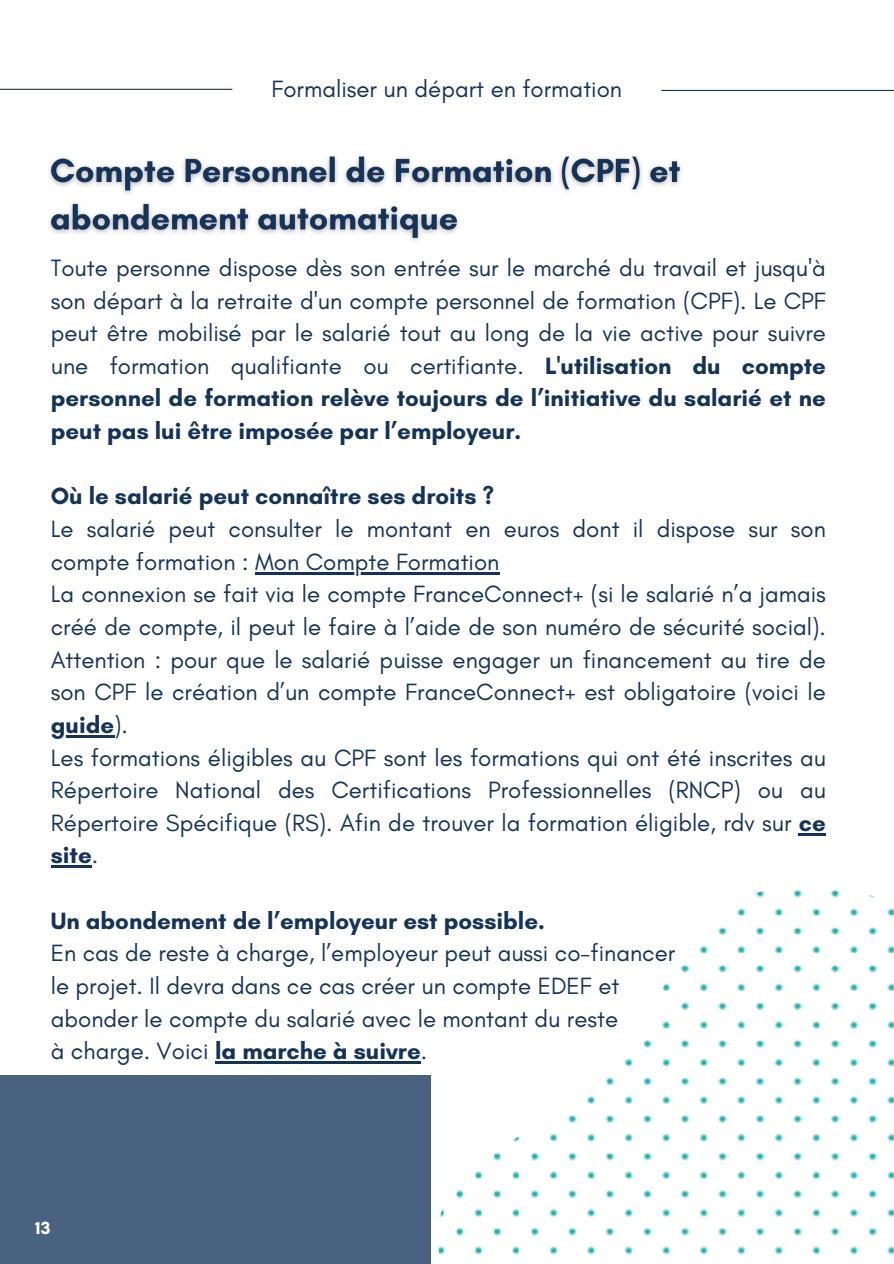
<style>
.page{position:relative;width:894px;height:1264px;background:#fff}
.page>*{position:absolute;margin:0;border:0;box-sizing:border-box;transform-origin:0 0}
.t1{font:24px/32.7px "Glacial Indifference";color:#13335b}
.t2{font:700 24px "Glacial Indifference";color:#13335b}
.t3{font:700 18px "Glacial Indifference";color:#fff}
.s1{font-weight:700}
.s2{font-weight:400}
</style>
<div class="page">
<hr style="left:255px;top:572px;width:244px;height:2px;background:#13335b">
<hr style="left:51px;top:735px;width:63px;height:2px;background:#13335b">
<hr style="left:798px;top:833px;width:27px;height:2px;background:#13335b">
<hr style="left:51px;top:865px;width:41px;height:3px;background:#13335b">
<hr style="left:215px;top:1061px;width:205px;height:2px;background:#13335b">
<div style="left:0;top:1074px;width:430px;height:189px;background:#496280"></div>
<hr style="left:0;top:89px;width:232px;height:1px;background:#13335b">
<hr style="left:661px;top:90px;width:232px;height:1px;background:#13335b">
<svg style="left:438px;top:889px;width:455px;height:366px"></svg>
<img style="left:48px;top:156px;width:634px;height:86px">
<p class="t1" style="left:271px;top:72px;width:352px">Formaliser un départ en formation</p>
<p class="t1" style="left:51px;top:251px;width:776px;text-align:justify">Toute personne dispose dès son entrée sur le marché du travail et jusqu'à son départ à la retraite d'un compte personnel de formation (CPF). Le CPF peut être mobilisé par le salarié tout au long de la vie active pour suivre une formation qualifiante ou certifiante. <span class="s1">L'utilisation du compte personnel de formation relève toujours de l’initiative du salarié et ne peut pas lui être imposée par l’employeur.</span></p>
<p class="t2" style="left:51px;top:481px;width:445px">Où le salarié peut connaître ses droits ?</p>
<p class="t1" style="left:51px;top:512px;width:776px">Le salarié peut consulter le montant en euros dont il dispose sur son compte formation : Mon Compte Formation</p>
<p class="t1" style="left:51px;top:577px;width:776px">La connexion se fait via le compte FranceConnect+ (si le salarié n’a jamais créé de compte, il peut le faire à l’aide de son numéro de sécurité social).</p>
<p class="t1" style="left:51px;top:643px;width:776px">Attention : pour que le salarié puisse engager un financement au tire de son CPF le création d’un compte FranceConnect+ est obligatoire (voici le</p>
<p class="t1" style="left:51px;top:708px;width:776px"><span class="s1">guide</span>).<br>Les formations éligibles au CPF sont les formations qui ont été inscrites au Répertoire National des Certifications Professionnelles (RNCP) ou au Répertoire Spécifique (RS). Afin de trouver la formation éligible, rdv sur <span class="s1">ce</span></p>
<p class="t2" style="left:51px;top:840px;width:49px">site<span class="s2">.</span></p>
<p class="t1" style="left:51px;top:904px;width:626px"><span class="s1">Un abondement de l’employeur est possible.<br></span>En cas de reste à charge, l’employeur peut aussi co-financer le projet. Il devra dans ce cas créer un compte EDEF et</p>
<p class="t1" style="left:51px;top:1001px;width:568px">abonder le compte du salarié avec le montant du reste</p>
<p class="t2" style="left:51px;top:1036px;width:378px"><span class="s2">à charge. Voici</span> la marche à suivre<span class="s2">.</span></p>
<p class="t3" style="left:35px;top:1216px;width:17px">13</p>
</div>
